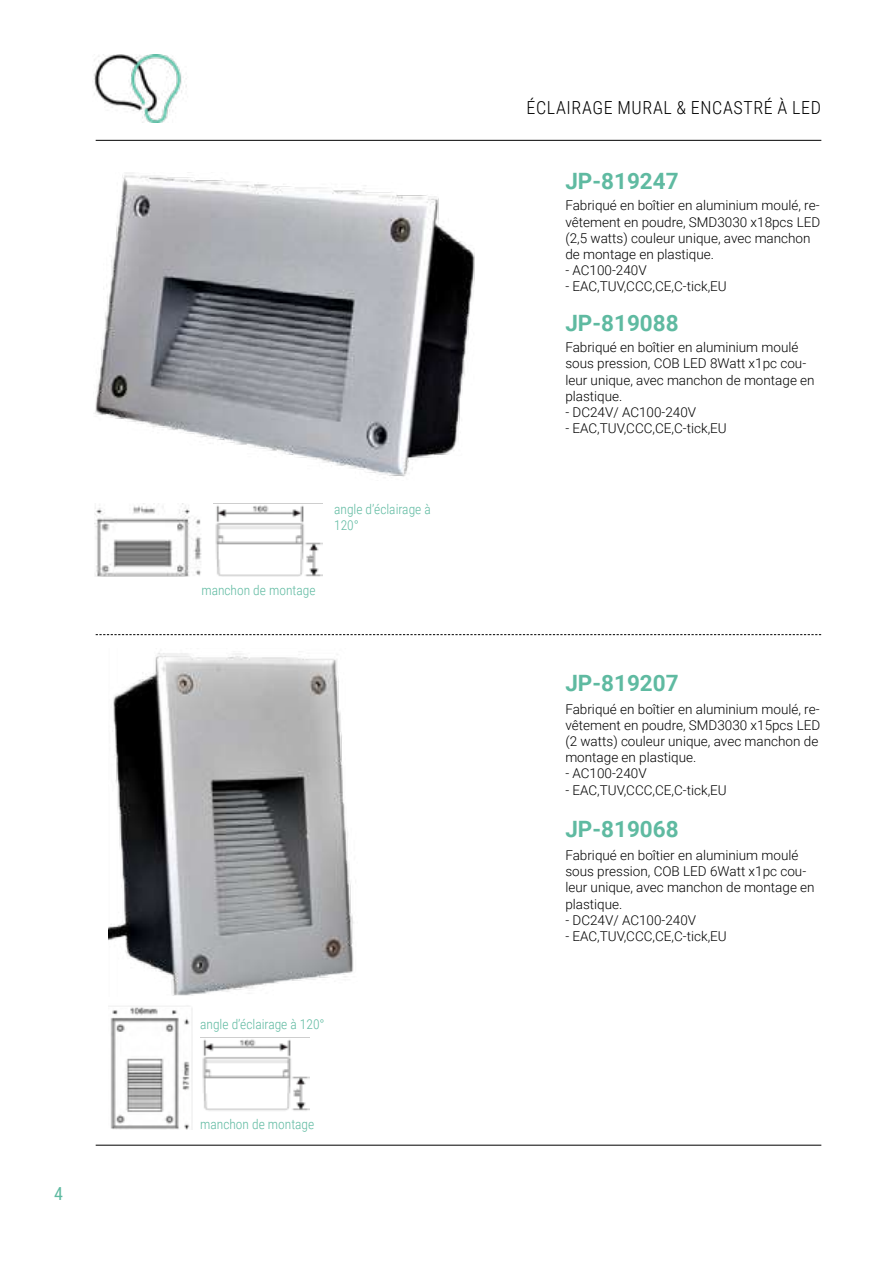
<style>
.page{position:relative;width:893px;height:1263px;background:#fff}
.page>*{position:absolute;margin:0;border:0;box-sizing:border-box;transform-origin:0 0}
.t1{font:700 22.5px "Roboto";color:#5fbaa1}
.t2{font:300 18px "Roboto Condensed";letter-spacing:.035em;color:#000}
.t3{font:18px "Roboto Condensed";color:#5fbaa1}
.t4{font:300 13.5px/16.2px "Roboto";color:#000}
.t5{font:300 13.5px/16.2px "Roboto Condensed";color:#5fbaa1}
</style>
<div class="page">
<hr style="left:96px;top:140px;width:725px;height:1px;background:#000">
<hr style="left:96px;top:1145px;width:725px;height:1px;background:#000">
<svg style="left:96px;top:634px;width:725px;height:1px"></svg>
<img style="left:93px;top:55px;width:94px;height:68px">
<img style="left:95px;top:172px;width:380px;height:305px">
<img style="left:94px;top:504px;width:108px;height:73px">
<img style="left:215px;top:505px;width:108px;height:72px">
<img style="left:108px;top:653px;width:246px;height:343px">
<img style="left:108px;top:1005px;width:85px;height:124px">
<img style="left:202px;top:1039px;width:107px;height:72px">
<h2 class="t3" style="left:54px;top:1181px;width:10px">4</h2>
<p class="t5" style="left:334px;top:500px;width:98px">angle d’éclairage à<br>120°</p>
<p class="t5" style="left:201px;top:582px;width:116px">manchon de montage</p>
<p class="t5" style="left:200px;top:1015px;width:126px">angle d’éclairage à 120°</p>
<p class="t5" style="left:200px;top:1115px;width:116px">manchon de montage</p>
<h2 class="t2" style="left:527px;top:95px;width:296px">ÉCLAIRAGE MURAL &amp; ENCASTRÉ À LED</h2>
<h1 class="t1" style="left:565px;top:165px;width:115px">JP-819247</h1>
<p class="t4" style="left:565px;top:197px;width:256px">Fabriqué en boîtier en aluminium moulé, re&shy;vêtement en poudre, SMD3030 x18pcs LED (2,5 watts) couleur unique, avec manchon de montage en plastique.</p>
<p class="t4" style="left:565px;top:262px;width:83px">- AC100-240V</p>
<p class="t4" style="left:565px;top:278px;width:163px">- EAC,TUV,CCC,CE,C-tick,EU</p>
<h1 class="t1" style="left:565px;top:307px;width:115px">JP-819088</h1>
<p class="t4" style="left:565px;top:339px;width:251px">Fabriqué en boîtier en aluminium moulé sous pression, COB LED 8Watt x1pc cou&shy;leur unique, avec manchon de montage en plastique.</p>
<p class="t4" style="left:565px;top:404px;width:132px">- DC24V/ AC100-240V</p>
<p class="t4" style="left:565px;top:420px;width:163px">- EAC,TUV,CCC,CE,C-tick,EU</p>
<h1 class="t1" style="left:565px;top:667px;width:115px">JP-819207</h1>
<p class="t4" style="left:565px;top:700px;width:256px">Fabriqué en boîtier en aluminium moulé, re&shy;vêtement en poudre, SMD3030 x15pcs LED (2 watts) couleur unique, avec manchon de montage en plastique.</p>
<p class="t4" style="left:565px;top:765px;width:83px">- AC100-240V</p>
<p class="t4" style="left:565px;top:781px;width:163px">- EAC,TUV,CCC,CE,C-tick,EU</p>
<h1 class="t1" style="left:565px;top:813px;width:115px">JP-819068</h1>
<p class="t4" style="left:565px;top:846px;width:251px">Fabriqué en boîtier en aluminium moulé sous pression, COB LED 6Watt x1pc cou&shy;leur unique, avec manchon de montage en plastique.</p>
<p class="t4" style="left:565px;top:911px;width:132px">- DC24V/ AC100-240V</p>
<p class="t4" style="left:565px;top:927px;width:163px">- EAC,TUV,CCC,CE,C-tick,EU</p>
</div>
